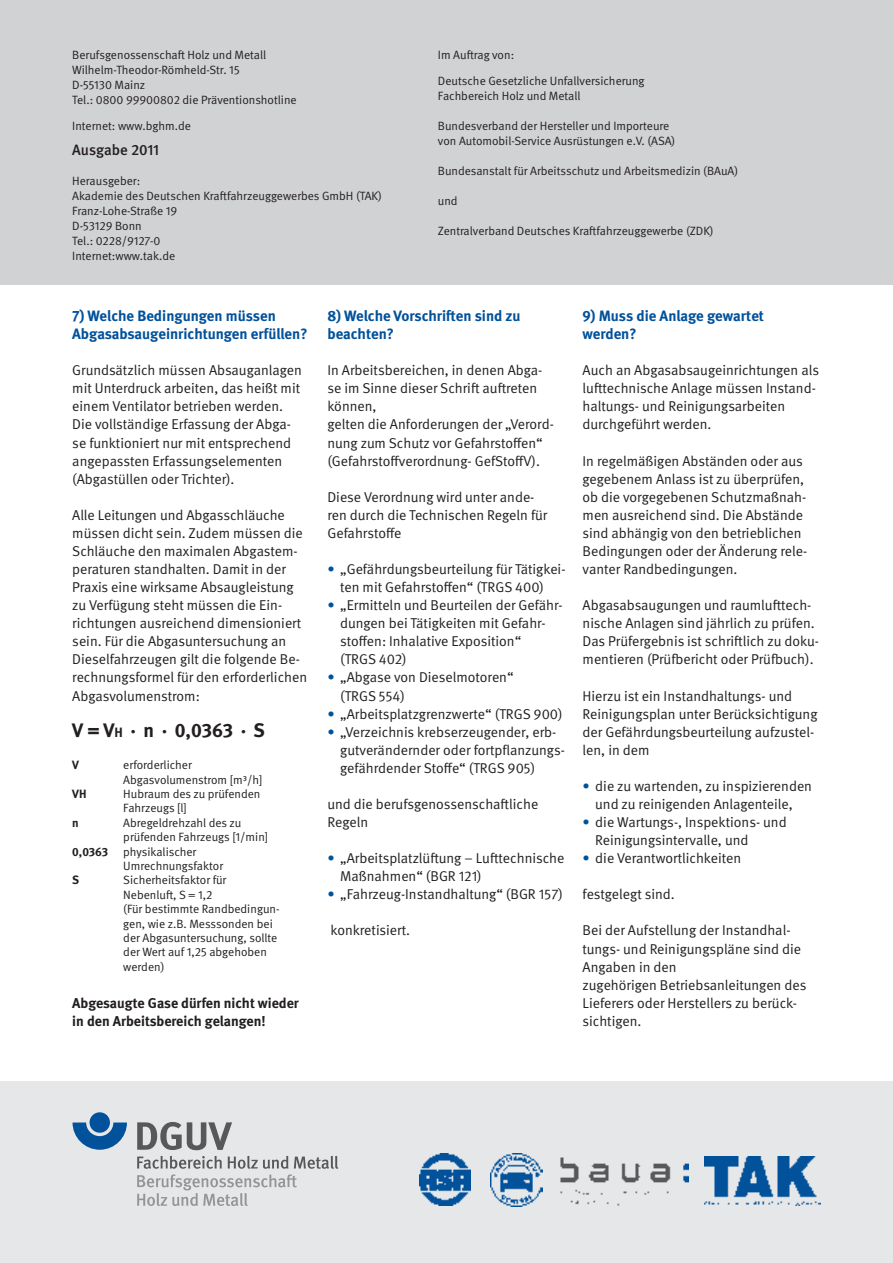
<style>
.page{position:relative;width:893px;height:1263px;background:#fff}
.page>*{position:absolute;margin:0;border:0;box-sizing:border-box;transform-origin:0 0}
.t1{font:700 19.5px "DGUV Meta";color:#231f20}
.t2{font:700 15px/18px "DGUV Meta";color:#01519b}
.t3{font:500 15px "DGUV Meta";color:#231f20}
.t4{font:14.25px/18px "DGUV Meta";color:#231f20}
.t5{font:700 14.25px/18px "DGUV Meta";color:#231f20}
.t6{font:12px/14.4px "DGUV Meta";color:#231f20}
.t7{font:700 12px "DGUV Meta";letter-spacing:-.005em;color:#231f20}
.s1{font-size:13.5px}
.s2{color:#01519b}
</style>
<div class="page">
<div style="left:0;top:0;width:893px;height:285px;background:#d1d2d4"></div>
<div style="left:0;top:1081px;width:893px;height:182px;background:#e6e7e9"></div>
<svg style="left:137px;top:1156px;width:201px;height:50px"></svg>
<svg style="left:137px;top:1122px;width:95px;height:28px"></svg>
<svg style="left:73px;top:1122px;width:54px;height:28px"></svg>
<div style="left:90px;top:1112px;width:20px;height:21px;background:#01519b;border-radius:50%"></div>
<img style="left:490px;top:1153px;width:53px;height:53px">
<img style="left:419px;top:1153px;width:52px;height:53px">
<img style="left:705px;top:1157px;width:116px;height:49px">
<img style="left:560px;top:1157px;width:129px;height:49px">
<p class="t6" style="left:72px;top:48px;width:226px;line-height:15px">Berufsgenossenschaft Holz und Metall Wilhelm-Theodor-Römheld-Str. 15<br>D-55130 Mainz<br>Tel.: 0800 99900802 die Präventionshotline</p>
<p class="t6" style="left:72px;top:118px;width:120px">Internet: www.bghm.de</p>
<p class="t3" style="left:72px;top:141px;width:88px">Ausgabe 2011</p>
<p class="t6" style="left:72px;top:174px;width:311px;line-height:15px">Herausgeber:<br>Akademie des Deutschen Kraftfahrzeuggewerbes GmbH (TAK)<br>Franz-Lohe-Straße 19<br>D-53129 Bonn<br>Tel.: 0228/9127-0<br>Internet:www.tak.de</p>
<p class="t6" style="left:438px;top:43px;width:208px;line-height:25.5px">Im Auftrag von:<br>Deutsche Gesetzliche Unfallversicherung</p>
<p class="t6" style="left:438px;top:89px;width:144px">Fachbereich Holz und Metall</p>
<p class="t6" style="left:438px;top:118px;width:239px;line-height:15px">Bundesverband der Hersteller und Importeure von Automobil-Service Ausrüstungen e.V. (ASA)</p>
<p class="t6" style="left:438px;top:164px;width:302px">Bundesanstalt für Arbeitsschutz und Arbeitsmedizin (BAuA)</p>
<p class="t6" style="left:438px;top:194px;width:21px">und</p>
<p class="t6" style="left:438px;top:224px;width:277px">Zentralverband Deutsches Kraftfahrzeuggewerbe (ZDK)</p>
<p class="t2" style="left:72px;top:307px;width:237px">7) Welche Bedingungen müssen<br>Abgasabsaugeinrichtungen erfüllen?</p>
<p class="t4" style="left:72px;top:362px;width:231px">Grundsätzlich müssen Absauganlagen mit Unterdruck arbeiten, das heißt mit einem Ventilator betrieben werden.<br>Die vollständige Erfassung der Abga&shy;se funktioniert nur mit entsprechend angepassten Erfassungselementen (Abgastüllen oder Trichter).</p>
<p class="t4" style="left:72px;top:506px;width:236px">Alle Leitungen und Abgasschläuche müssen dicht sein. Zudem müssen die Schläuche den maximalen Abgastem&shy;peraturen standhalten. Damit in der Praxis eine wirksame Absaugleistung zu Verfügung steht müssen die Ein&shy;richtungen ausreichend dimensioniert sein. Für die Abgasuntersuchung an Dieselfahrzeugen gilt die folgende Be&shy;rechnungsformel für den erforderlichen Abgasvolumenstrom:</p>
<h1 class="t1" style="left:72px;top:718px;width:194px">V = V<span class="s1">H</span> ⋅ n ⋅ 0,0363 ⋅ S</h1>
<p class="t7" style="left:72px;top:758px;width:8px">V</p>
<p class="t6" style="left:123px;top:758px;width:141px">erforderlicher<br>Abgasvolumenstrom [m³/h]</p>
<p class="t7" style="left:72px;top:787px;width:16px">VH</p>
<p class="t6" style="left:123px;top:787px;width:139px">Hubraum des zu prüfenden<br>Fahrzeugs [l]</p>
<p class="t7" style="left:72px;top:815px;width:8px">n</p>
<p class="t6" style="left:123px;top:816px;width:146px">Abregeldrehzahl des zu prüfenden Fahrzeugs [1/min]</p>
<p class="t7" style="left:72px;top:844px;width:37px">0,0363</p>
<p class="t6" style="left:123px;top:844px;width:101px">physikalischer<br>Umrechnungsfaktor</p>
<p class="t7" style="left:72px;top:873px;width:9px">S</p>
<p class="t6" style="left:123px;top:873px;width:158px">Sicherheitsfaktor für<br>Nebenluft, S = 1,2<br>(Für bestimmte Randbedingun&shy;gen, wie z.B. Messsonden bei der Abgasuntersuchung, sollte der Wert auf 1,25 abgehoben werden)</p>
<p class="t5" style="left:72px;top:994px;width:228px">Abgesaugte Gase dürfen nicht wieder in den Arbeitsbereich gelangen!</p>
<p class="t2" style="left:327px;top:307px;width:194px">8) Welche Vorschriften sind zu beachten?</p>
<p class="t4" style="left:327px;top:362px;width:228px">In Arbeitsbereichen, in denen Abga&shy;se im Sinne dieser Schrift auftreten können,<br>gelten die Anforderungen der „Verord&shy;nung zum Schutz vor Gefahrstoffen“ (Gefahrstoffverordnung- GefStoffV).</p>
<p class="t4" style="left:327px;top:488px;width:221px">Diese Verordnung wird unter ande&shy;ren durch die Technischen Regeln für<br>Gefahrstoffe</p>
<p class="t4" style="left:340px;top:560px;width:227px;text-indent:-13px"><span class="s2">•</span> „Gefährdungsbeurteilung für Tätigkei&shy;ten mit Gefahrstoffen“ (TRGS 400)</p>
<p class="t4" style="left:340px;top:597px;width:224px;text-indent:-13px"><span class="s2">•</span> „Ermitteln und Beurteilen der Gefähr&shy;dungen bei Tätigkeiten mit Gefahr&shy;stoffen: Inhalative Exposition“<br>(TRGS 402)</p>
<p class="t4" style="left:340px;top:669px;width:175px;text-indent:-13px"><span class="s2">•</span> „Abgase von Dieselmotoren“ (TRGS 554)</p>
<p class="t4" style="left:327px;top:705px;width:237px"><span class="s2">•</span> „Arbeitsplatzgrenzwerte“ (TRGS 900)</p>
<p class="t4" style="left:340px;top:723px;width:226px;text-indent:-13px"><span class="s2">•</span> „Verzeichnis krebserzeugender, erb&shy;gutverändernder oder fortpflanzungs&shy;gefährdender Stoffe“ (TRGS 905)</p>
<p class="t4" style="left:327px;top:795px;width:212px">und die berufsgenossenschaftliche<br>Regeln</p>
<p class="t4" style="left:340px;top:850px;width:226px;text-indent:-13px"><span class="s2">•</span> „Arbeitsplatzlüftung – Lufttechnische<br>Maßnahmen“ (BGR 121)</p>
<p class="t4" style="left:327px;top:886px;width:237px"><span class="s2">•</span> „Fahrzeug-Instandhaltung“ (BGR 157)</p>
<p class="t4" style="left:330px;top:922px;width:81px">konkretisiert.</p>
<p class="t2" style="left:583px;top:307px;width:183px">9) Muss die Anlage gewartet werden?</p>
<p class="t4" style="left:583px;top:362px;width:238px">Auch an Abgasabsaugeinrichtungen als lufttechnische Anlage müssen Instand&shy;haltungs- und Reinigungsarbeiten durchgeführt werden.</p>
<p class="t4" style="left:583px;top:452px;width:226px">In regelmäßigen Abständen oder aus gegebenem Anlass ist zu überprüfen, ob die vorgegebenen Schutzmaßnah&shy;men ausreichend sind. Die Abstände sind abhängig von den betrieblichen Bedingungen oder der Änderung rele&shy;vanter Randbedingungen.</p>
<p class="t4" style="left:583px;top:597px;width:238px">Abgasabsaugungen und raumlufttech&shy;nische Anlagen sind jährlich zu prüfen.<br>Das Prüfergebnis ist schriftlich zu doku&shy;mentieren (Prüfbericht oder Prüfbuch).</p>
<p class="t4" style="left:583px;top:687px;width:237px">Hierzu ist ein Instandhaltungs- und<br>Reinigungsplan unter Berücksichtigung der Gefährdungsbeurteilung aufzustel&shy;len, in dem</p>
<p class="t4" style="left:583px;top:777px;width:231px;text-align:center"><span class="s2">•</span> die zu wartenden, zu inspizierenden und zu reinigenden Anlagenteile,</p>
<p class="t4" style="left:595px;top:813px;width:193px;text-indent:-13px"><span class="s2">•</span> die Wartungs-, Inspektions- und<br>Reinigungsintervalle, und</p>
<p class="t4" style="left:583px;top:850px;width:160px"><span class="s2">•</span> die Verantwortlichkeiten</p>
<p class="t4" style="left:583px;top:886px;width:94px">festgelegt sind.</p>
<p class="t4" style="left:583px;top:922px;width:225px">Bei der Aufstellung der Instandhal&shy;tungs- und Reinigungspläne sind die<br>Angaben in den<br>zugehörigen Betriebsanleitungen des<br>Lieferers oder Herstellers zu berück&shy;sichtigen.</p>
</div>
